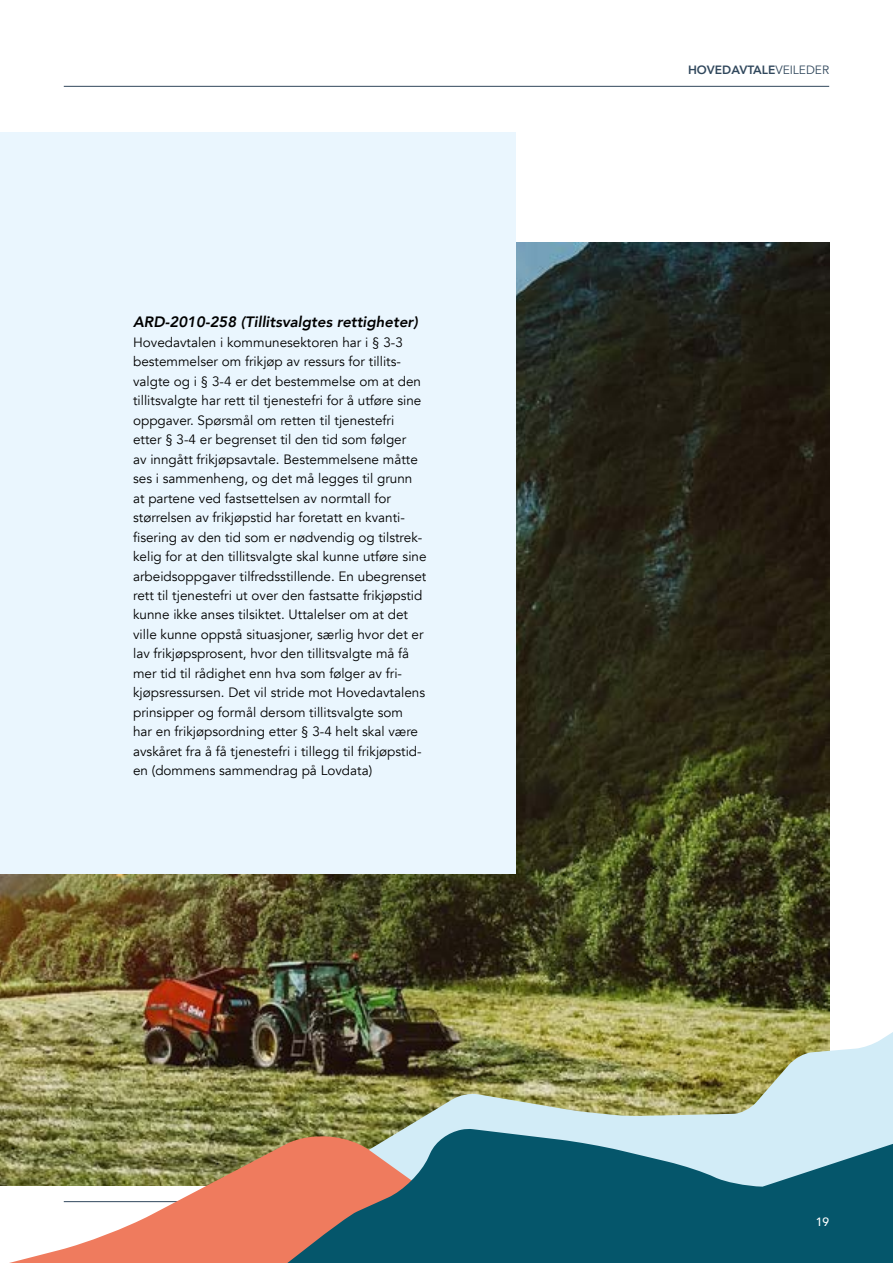
<style>
.page{position:relative;width:893px;height:1263px;background:#fff}
.page>*{position:absolute;margin:0;border:0;box-sizing:border-box;transform-origin:0 0}
.t1{font:italic 800 15px "Avenir";color:#000}
.t2{font:13.5px/19.5px "Avenir";color:#000}
.t3{font:800 12px "Avenir";color:#30475c}
.t4{font:500 12px "Avenir";color:#fff}
.s1{font-weight:400}
</style>
<div class="page">
<hr style="left:64px;top:86px;width:765px;height:1px;background:#30475c">
<img style="left:0;top:242px;width:829px;height:893px">
<div style="left:0;top:132px;width:515px;height:741px;background:#eaf6fe"></div>
<img style="left:100px;top:919px;width:793px;height:216px">
<svg style="left:0;top:1135px;width:261px;height:128px"></svg>
<svg style="left:261px;top:1097px;width:632px;height:166px;background:#5e8388"></svg>
<p class="t1" style="left:133px;top:313px;width:286px">ARD-2010-258 (Tillitsvalgtes rettigheter)</p>
<p class="t2" style="left:133px;top:332px;width:295px">Hovedavtalen i kommunesektoren har i § 3-3 bestemmelser om frikjøp av ressurs for tillits&shy;valgte og i § 3-4 er det bestemmelse om at den tillitsvalgte har rett til tjenestefri for å utføre sine oppgaver. Spørsmål om retten til tjenestefri<br>etter § 3-4 er begrenset til den tid som følger<br>av inngått frikjøpsavtale. Bestemmelsene måtte ses i sammenheng, og det må legges til grunn at partene ved fastsettelsen av normtall for størrelsen av frikjøpstid har foretatt en kvanti&shy;fisering av den tid som er nødvendig og tilstrek&shy;kelig for at den tillitsvalgte skal kunne utføre sine arbeidsoppgaver tilfredsstillende. En ubegrenset rett til tjenestefri ut over den fastsatte frikjøpstid kunne ikke anses tilsiktet. Uttalelser om at det ville kunne oppstå situasjoner, særlig hvor det er lav frikjøpsprosent, hvor den tillitsvalgte må få mer tid til rådighet enn hva som følger av fri&shy;kjøpsressursen. Det vil stride mot Hovedavtalens prinsipper og formål dersom tillitsvalgte som<br>har en frikjøpsordning etter § 3-4 helt skal være avskåret fra å få tjenestefri i tillegg til frikjøpstid&shy;en (dommens sammendrag på Lovdata)</p>
<p class="t3" style="left:688px;top:60px;width:143px">HOVEDAVTALE<span class="s1">VEILEDER</span></p>
<p class="t4" style="left:816px;top:1212px;width:15px">19</p>
</div>
